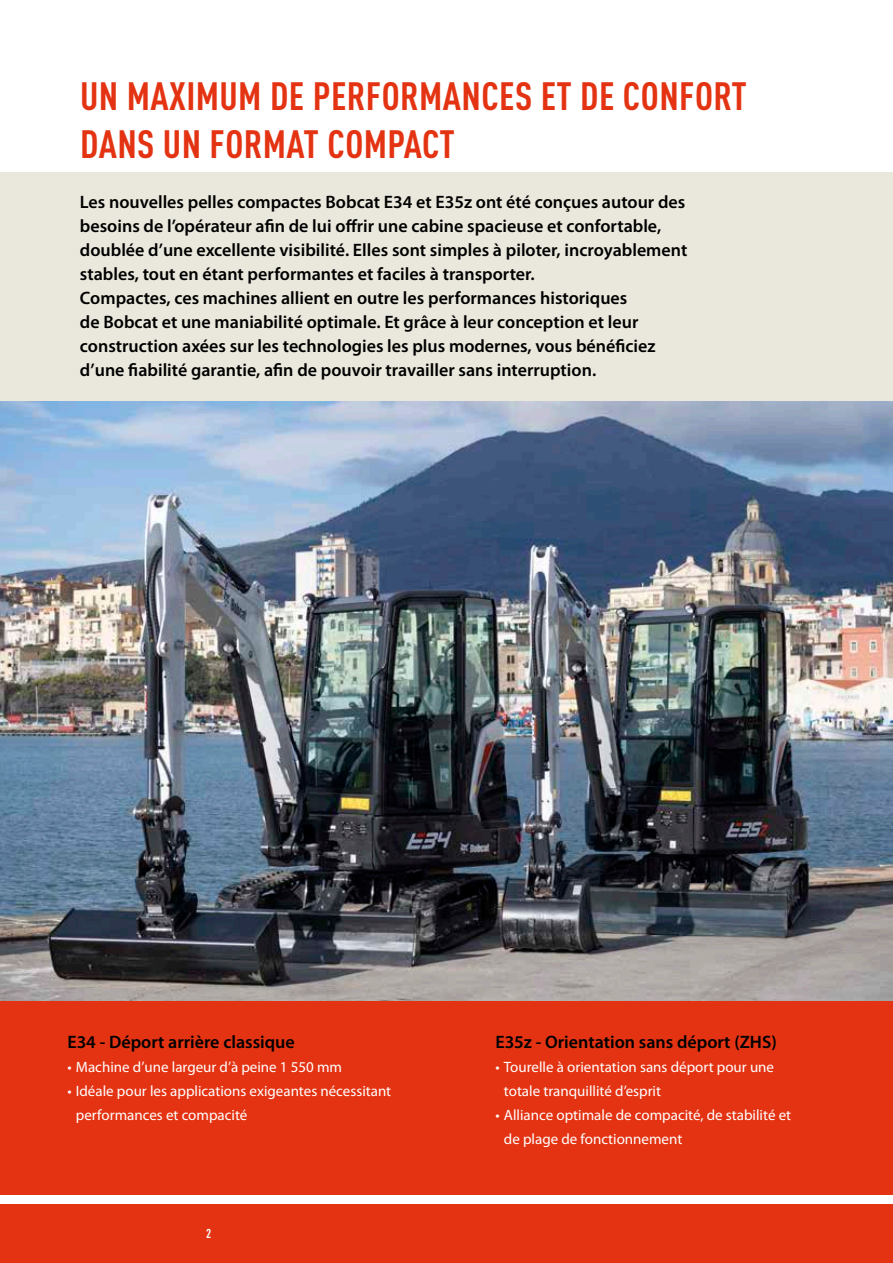
<style>
.page{position:relative;width:893px;height:1263px;background:#fff}
.page>*{position:absolute;margin:0;border:0;box-sizing:border-box;transform-origin:0 0}
.t1{font:700 condensed 39px/48px "DIN Pro";letter-spacing:.01em;color:#e43312}
.t2{font:600 18px/24px "Myriad Pro";color:#000}
.t3{font:15px/24px "Myriad Pro";color:#fff}
.t4{font:700 condensed 12.75px "DIN Pro";color:#fff}
</style>
<div class="page">
<div style="left:0;top:1204px;width:893px;height:59px;background:#e43312"></div>
<div style="left:0;top:172px;width:893px;height:970px;background:#eae8dc"></div>
<img style="left:0;top:402px;width:893px;height:599px">
<div style="left:0;top:1001px;width:893px;height:194px;background:#e43312"></div>
<h1 class="t1" style="left:80px;top:69px;width:668px">UN MAXIMUM DE PERFORMANCES ET DE CONFORT<br>DANS UN FORMAT COMPACT</h1>
<p class="t2" style="left:80px;top:189px;width:609px">Les nouvelles pelles compactes Bobcat E34 et E35z ont été conçues autour des besoins de l’opérateur afin de lui offrir une cabine spacieuse et confortable, doublée d’une excellente visibilité. Elles sont simples à piloter, incroyablement stables, tout en étant performantes et faciles à transporter.<br>Compactes, ces machines allient en outre les performances historiques<br>de Bobcat et une maniabilité optimale. Et grâce à leur conception et leur construction axées sur les technologies les plus modernes, vous bénéficiez d’une fiabilité garantie, afin de pouvoir travailler sans interruption.</p>
<p class="t2" style="left:67px;top:1029px;width:229px">E34 - Déport arrière classique</p>
<p class="t3" style="left:67px;top:1055px;width:276px">• Machine d’une largeur d’à peine 1 550 mm</p>
<p class="t3" style="left:76px;top:1079px;width:317px;text-indent:-9px">• Idéale pour les applications exigeantes nécessitant performances et compacité</p>
<p class="t4" style="left:206px;top:1224px;width:7px">2</p>
<p class="t2" style="left:495px;top:1029px;width:283px">E35z - Orientation sans déport (ZHS)</p>
<p class="t3" style="left:504px;top:1055px;width:272px;text-indent:-9px">• Tourelle à orientation sans déport pour une totale tranquillité d’esprit</p>
<p class="t3" style="left:504px;top:1103px;width:289px;text-indent:-9px">• Alliance optimale de compacité, de stabilité et de plage de fonctionnement</p>
</div>
